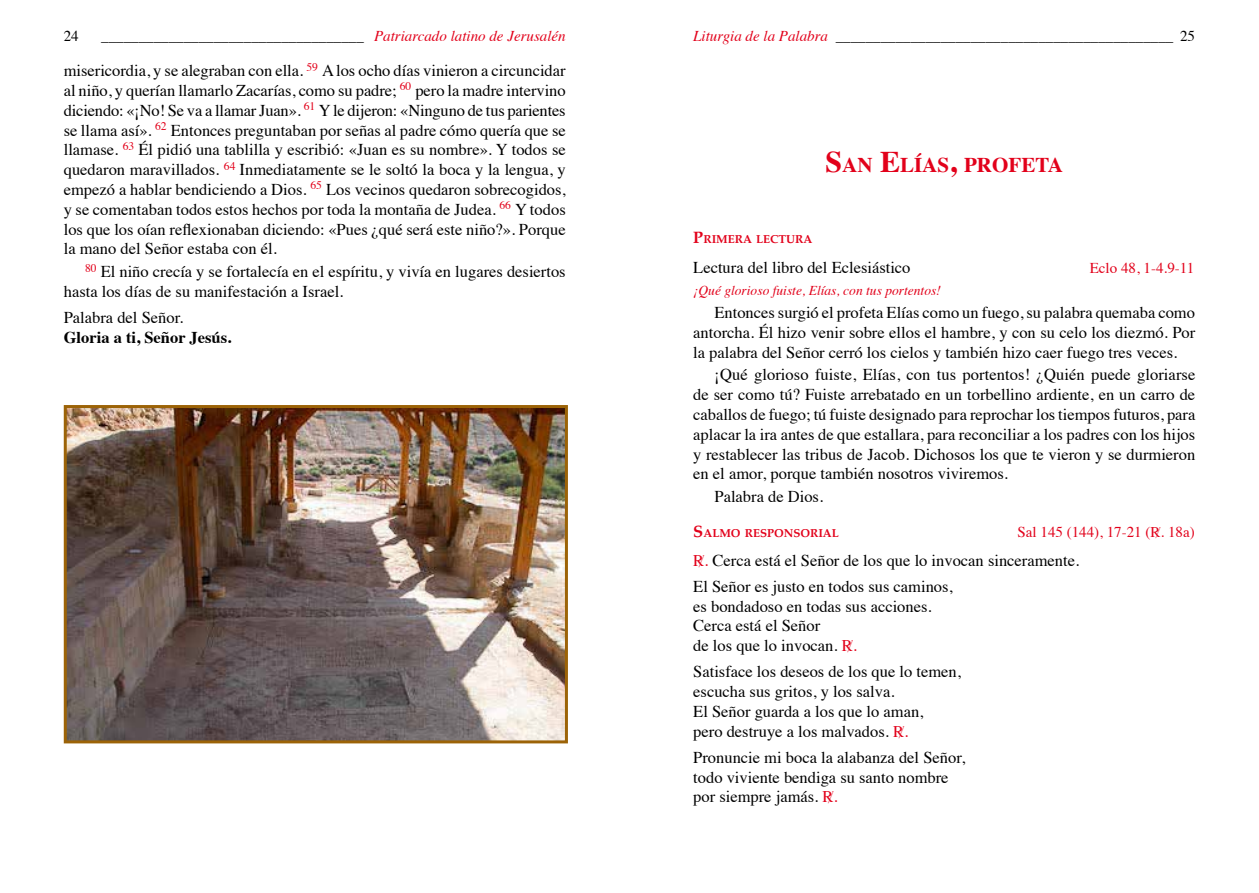
<style>
.page{position:relative;width:1259px;height:893px;background:#fff}
.page>*{position:absolute;margin:0;border:0;box-sizing:border-box;transform-origin:0 0}
.t1{font:700 21px "Times";color:#e2001a}
.t2{font:16.5px/19.8px "Times";color:#000}
.t3{font:700 16.5px "Times";color:#000}
.t4{font:15px "Times";color:#000}
.t5{font:15px "Times";color:#e2001a}
.t6{font:italic 13.5px "Times";color:#e2001a}
.t7{font:700 11.55px "Palatino";color:#e2001a}
.s1{font-style:italic;color:#e2001a}
.s2{font-size:30px}
.s3{font-size:16.5px}
.s4{font-family:"Antiphona ME"}
.s5{font-family:"Antiphona ME";color:#e2001a}
.s6{color:#e2001a}
</style>
<div class="page">
<img style="left:68px;top:409px;width:496px;height:330px">
<div style="left:64px;top:405px;width:504px;height:338px;border:3px solid #9c6307"></div>
<p class="t4" style="left:64px;top:22px;width:16px">24</p>
<p class="t4" style="left:101px;top:22px;width:466px">___________________________________ <span class="s1">Patriarcado latino de Jerusalén</span></p>
<p class="t4" style="left:693px;top:22px;width:503px"><span class="s1">Liturgia de la Palabra</span> _____________________________________________ 25</p>
<p class="t2" style="left:64px;top:59px;width:503px;text-align:justify">misericordia, y se alegraban con ella. <sup>59</sup> A los ocho días vinieron a circuncidar al niño, y querían llamarlo Zacarías, como su padre; <sup>60</sup> pero la madre intervino diciendo: «¡No! Se va a llamar Juan». <sup>61</sup> Y le dijeron: «Ninguno de tus parientes se llama así». <sup>62</sup> Entonces preguntaban por señas al padre cómo quería que se llamase. <sup>63</sup> Él pidió una tablilla y escribió: «Juan es su nombre». Y todos se quedaron maravillados. <sup>64</sup> Inmediatamente se le soltó la boca y la lengua, y empezó a hablar bendiciendo a Dios. <sup>65</sup> Los vecinos quedaron sobrecogidos, y se comentaban todos estos hechos por toda la montaña de Judea. <sup>66</sup> Y todos los que los oían reflexionaban diciendo: «Pues ¿qué será este niño?». Porque la mano del Señor estaba con él.</p>
<p class="t2" style="left:64px;top:260px;width:503px;text-indent:21px"><sup>80</sup> El niño crecía y se fortalecía en el espíritu, y vivía en lugares desiertos hasta los días de su manifestación a Israel.</p>
<p class="t2" style="left:64px;top:306px;width:121px">Palabra del Señor.</p>
<p class="t3" style="left:64px;top:322px;width:169px">Gloria a ti, Señor Jesús.</p>
<p class="t1" style="left:825px;top:145px;width:239px"><span class="s2">S</span>AN <span class="s2">E</span>LÍAS<span class="s2">,</span> PROFETA</p>
<p class="t7" style="left:693px;top:229px;width:121px"><span class="s3">P</span>RIMERA LECTURA</p>
<p class="t2" style="left:693px;top:256px;width:219px">Lectura del libro del Eclesiástico</p>
<p class="t5" style="left:1089px;top:254px;width:106px">Eclo 48, 1-4.9-11</p>
<p class="t6" style="left:693px;top:279px;width:249px">¡Qué glorioso fuiste, Elías, con tus portentos!</p>
<p class="t2" style="left:693px;top:301px;width:503px;text-align:justify;text-indent:21px">Entonces surgió el profeta Elías como un fuego, su palabra quemaba como antorcha. Él hizo venir sobre ellos el hambre, y con su celo los diezmó. Por la palabra del Señor cerró los cielos y también hizo caer fuego tres veces.</p>
<p class="t2" style="left:693px;top:364px;width:504px;text-align:justify;text-indent:21px">¡Qué glorioso fuiste, Elías, con tus portentos! ¿Quién puede gloriarse de ser como tú? Fuiste arrebatado en un torbellino ardiente, en un carro de caballos de fuego; tú fuiste designado para reprochar los tiempos futuros, para aplacar la ira antes de que estallara, para reconciliar a los padres con los hijos y restablecer las tribus de Jacob. Dichosos los que te vieron y se durmieron en el amor, porque también nosotros viviremos.</p>
<p class="t2" style="left:714px;top:485px;width:110px">Palabra de Dios.</p>
<p class="t7" style="left:693px;top:523px;width:147px"><span class="s3">S</span>ALMO RESPONSORIAL</p>
<p class="t5" style="left:1017px;top:518px;width:179px">Sal 145 (144), 17-21 (<span class="s4">:</span>. 18a)</p>
<p class="t2" style="left:693px;top:545px;width:387px;line-height:26.1px"><span class="s5">:</span><span class="s6">.</span> Cerca está el Señor de los que lo invocan sinceramente.<br>El Señor es justo en todos sus caminos,</p>
<p class="t2" style="left:693px;top:595px;width:240px">es bondadoso en todas sus acciones.<br>Cerca está el Señor<br>de los que lo invocan. <span class="s5">:</span><span class="s6">.</span></p>
<p class="t2" style="left:693px;top:660px;width:269px">Satisface los deseos de los que lo temen, escucha sus gritos, y los salva.<br>El Señor guarda a los que lo aman,<br>pero destruye a los malvados. <span class="s5">:</span><span class="s6">.</span></p>
<p class="t2" style="left:693px;top:746px;width:273px">Pronuncie mi boca la alabanza del Señor, todo viviente bendiga su santo nombre por siempre jamás. <span class="s5">:</span><span class="s6">.</span></p>
</div>
